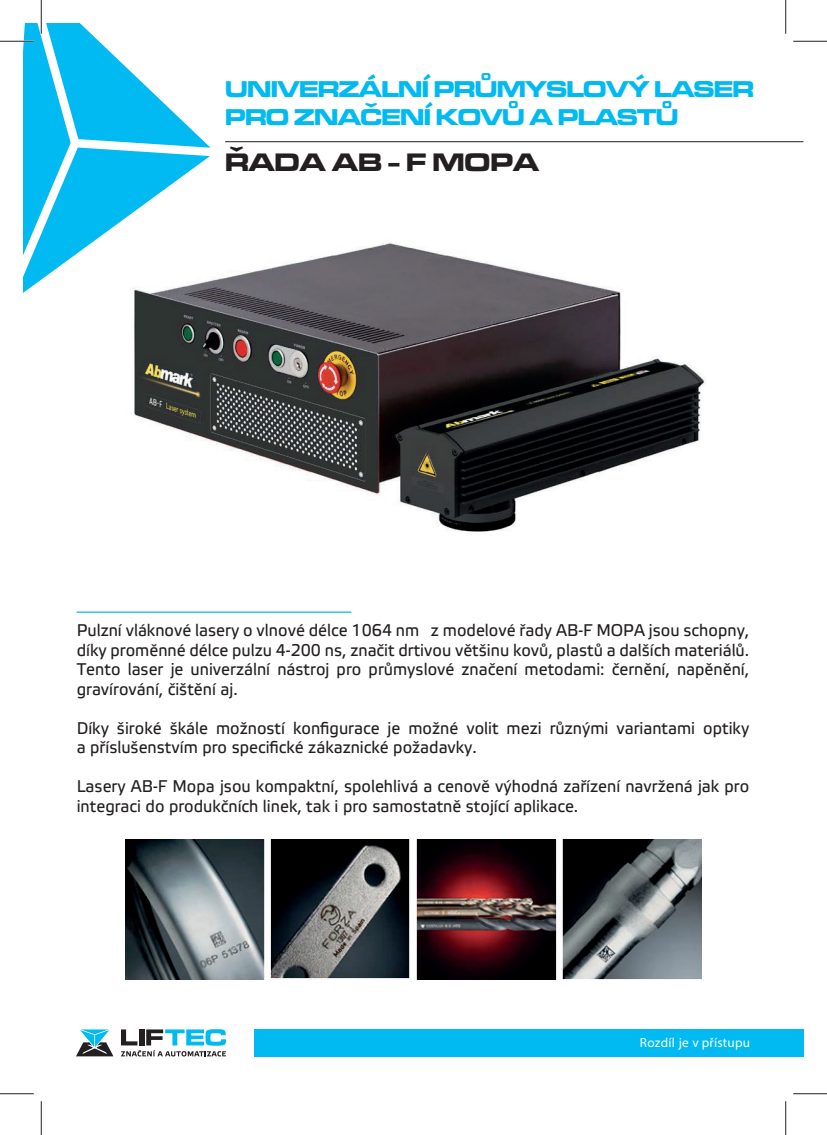
<style>
.page{position:relative;width:827px;height:1135px;background:#fff}
.page>*{position:absolute;margin:0;border:0;box-sizing:border-box;transform-origin:0 0}
.t1{font:700 expanded 26.25px "Microgramma DOT";color:#231f20}
.t2{font:700 expanded 23.75px/28.5px "Microgramma DOT";letter-spacing:-.025em;color:#00baf1}
.t3{font:16.88px/19.5px "Etelka Text Pro";color:#231f20;scale:.96 1}
.t4{font:13.25px "Myriad Pro";letter-spacing:.02em;color:#fff}
</style>
<div class="page">
<img style="left:134px;top:242px;width:571px;height:290px">
<hr style="left:225px;top:141px;width:578px;height:1px;background:#231f20">
<hr style="left:77px;top:611px;width:274px;height:2px;background:#00baf1">
<svg style="left:76px;top:1029px;width:37px;height:27px"></svg>
<svg style="left:121px;top:1029px;width:105px;height:27px"></svg>
<svg style="left:24px;top:24px;width:186px;height:276px"></svg>
<div style="left:253px;top:1029px;width:550px;height:27px;background:#00baf1"></div>
<img style="left:125px;top:840px;width:576px;height:139px">
<hr style="left:0;top:40px;width:34px;height:2px;background:#fff">
<hr style="left:40px;top:0;width:2px;height:34px;background:#fff">
<hr style="left:0;top:41px;width:34px;height:1px;background:#231f20">
<hr style="left:793px;top:41px;width:34px;height:1px;background:#231f20">
<hr style="left:0;top:1093px;width:34px;height:1px;background:#231f20">
<hr style="left:793px;top:1093px;width:34px;height:1px;background:#231f20">
<hr style="left:41px;top:0;width:1px;height:34px;background:#231f20">
<hr style="left:41px;top:1101px;width:1px;height:34px;background:#231f20">
<hr style="left:785px;top:0;width:1px;height:34px;background:#231f20">
<hr style="left:785px;top:1101px;width:1px;height:34px;background:#231f20">
<h2 class="t2" style="left:225px;top:74px;width:530px">UNIVERZÁLNÍ PRŮMYSLOVÝ LASER<br>PRO ZNAČENÍ KOVŮ A PLASTŮ</h2>
<h1 class="t1" style="left:225px;top:144px;width:315px">ŘADA AB - F MOPA</h1>
<p class="t3" style="left:77px;top:622px;width:702px;text-align:justify">Pulzní vláknové lasery o vlnové délce 1064 nm z modelové řady AB-F MOPA jsou schopny, díky proměnné délce pulzu 4-200 ns, značit drtivou většinu kovů, plastů a dalších materiálů.<br>Tento laser je univerzální nástroj pro průmyslové značení metodami: černění, napěnění, gravírování, čištění aj.</p>
<p class="t3" style="left:77px;top:719px;width:702px">Díky široké škále možností konfigurace je možné volit mezi různými variantami optiky a příslušenstvím pro specifické zákaznické požadavky.</p>
<p class="t3" style="left:77px;top:778px;width:702px">Lasery AB-F Mopa jsou kompaktní, spolehlivá a cenově výhodná zařízení navržená jak pro integraci do produkčních linek, tak i pro samostatně stojící aplikace.</p>
<p class="t4" style="left:640px;top:1035px;width:112px">Rozdíl je v přístupu</p>
</div>
